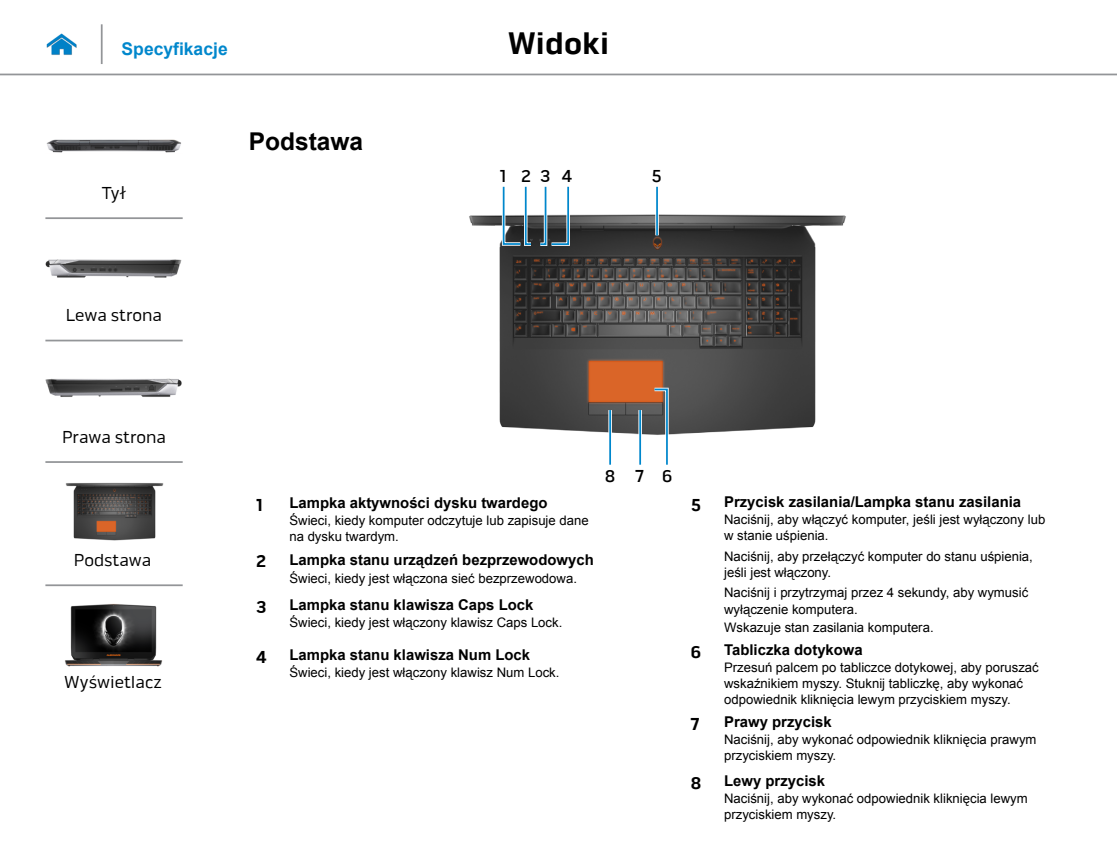
<style>
.page{position:relative;width:1117px;height:844px;background:#fff}
.page>*{position:absolute;margin:0;border:0;box-sizing:border-box;transform-origin:0 0}
.t1{font:700 31.5px "Pill Alt 600 mg";letter-spacing:.01em;color:#000}
.Head2{font:700 24.5px "Arial";color:#000}
.t2{font:17.5px "Pill Alt 600 mg";color:#000}
.t3{font:700 17.5px "Arial";color:#0087cc}
.Callout_Head{font:700 17.5px "Pill Alt 600 mg";color:#000}
.Callout-L{font:500 17.5px "Pill Alt 600 mg";color:#000}
.Callout_Head-2{font:700 14.88px "Arial";color:#000}
.Callout_Head-3{font:13.12px/15.8px "Arial";color:#000}
</style>
<div class="page">
<hr style="left:0;top:74px;width:1116px;height:1px;background:#939598">
<img style="left:46px;top:33px;width:31px;height:22px">
<img style="left:469px;top:214px;width:377px;height:223px">
<hr style="left:655px;top:187px;width:3px;height:48px;background:#fff">
<hr style="left:656px;top:187px;width:1px;height:48px;background:#0087cc">
<hr style="left:608px;top:410px;width:3px;height:54px;background:#fff">
<hr style="left:609px;top:410px;width:2px;height:54px;background:#0087cc">
<hr style="left:638px;top:410px;width:3px;height:54px;background:#fff">
<hr style="left:639px;top:410px;width:2px;height:54px;background:#0087cc">
<svg style="left:500px;top:186px;width:71px;height:62px"></svg>
<svg style="left:651px;top:386px;width:19px;height:79px"></svg>
<hr style="left:101px;top:24px;width:2px;height:40px;background:#939598">
<img style="left:46px;top:139px;width:135px;height:14px">
<img style="left:45px;top:259px;width:137px;height:19px">
<img style="left:45px;top:378px;width:137px;height:19px">
<img style="left:65px;top:482px;width:98px;height:58px">
<img style="left:65px;top:603px;width:98px;height:63px">
<hr style="left:45px;top:217px;width:138px;height:2px;background:#939598">
<hr style="left:45px;top:339px;width:138px;height:2px;background:#939598">
<hr style="left:45px;top:461px;width:138px;height:2px;background:#939598">
<hr style="left:45px;top:584px;width:138px;height:2px;background:#939598">
<h3 class="t3" style="left:122px;top:37px;width:108px">Specyfikacje</h3>
<h1 class="t1" style="left:507px;top:25px;width:103px">Widoki</h1>
<h3 class="t2" style="left:102px;top:182px;width:26px">Tył</h3>
<h3 class="t2" style="left:66px;top:305px;width:98px">Lewa strona</h3>
<p class="Head2" style="left:249px;top:125px;width:116px">Podstawa</p>
<p class="Callout-L" style="left:499px;top:165px;width:8px">1</p>
<p class="Callout-L" style="left:521px;top:165px;width:11px">2</p>
<p class="Callout-L" style="left:540px;top:165px;width:12px">3</p>
<p class="Callout-L" style="left:561px;top:165px;width:12px">4</p>
<p class="Callout-L" style="left:651px;top:165px;width:12px">5</p>
<h3 class="t2" style="left:62px;top:427px;width:105px">Prawa strona</h3>
<h3 class="t2" style="left:74px;top:549px;width:79px">Podstawa</h3>
<h3 class="t2" style="left:64px;top:672px;width:99px">Wyświetlacz</h3>
<p class="Callout_Head" style="left:256px;top:494px;width:8px">1</p>
<p class="Callout_Head-2" style="left:289px;top:492px;width:259px">Lampka aktywności dysku twardego</p>
<p class="Callout_Head-3" style="left:289px;top:512px;width:301px">Świeci, kiedy komputer odczytuje lub zapisuje dane na dysku twardym.</p>
<p class="Callout_Head" style="left:256px;top:550px;width:11px">2</p>
<p class="Callout_Head-2" style="left:289px;top:550px;width:306px">Lampka stanu urządzeń bezprzewodowych</p>
<p class="Callout_Head-3" style="left:289px;top:570px;width:289px">Świeci, kiedy jest włączona sieć bezprzewodowa.</p>
<p class="Callout_Head" style="left:256px;top:596px;width:12px">3</p>
<p class="Callout_Head-2" style="left:289px;top:594px;width:245px">Lampka stanu klawisza Caps Lock</p>
<p class="Callout_Head-3" style="left:289px;top:614px;width:274px">Świeci, kiedy jest włączony klawisz Caps Lock.</p>
<p class="Callout_Head" style="left:256px;top:646px;width:12px">4</p>
<p class="Callout_Head-2" style="left:289px;top:644px;width:242px">Lampka stanu klawisza Num Lock</p>
<p class="Callout_Head-3" style="left:289px;top:664px;width:271px">Świeci, kiedy jest włączony klawisz Num Lock.</p>
<p class="Callout-L" style="left:604px;top:465px;width:12px">8</p>
<p class="Callout-L" style="left:635px;top:465px;width:10px">7</p>
<p class="Callout-L" style="left:662px;top:465px;width:12px">6</p>
<p class="Callout_Head" style="left:690px;top:494px;width:12px">5</p>
<p class="Callout_Head-2" style="left:724px;top:492px;width:298px">Przycisk zasilania/Lampka stanu zasilania</p>
<p class="Callout_Head-3" style="left:724px;top:512px;width:322px">Naciśnij, aby włączyć komputer, jeśli jest wyłączony lub w stanie uśpienia.</p>
<p class="Callout_Head-3" style="left:724px;top:548px;width:310px">Naciśnij, aby przełączyć komputer do stanu uśpienia, jeśli jest włączony.</p>
<p class="Callout_Head-3" style="left:724px;top:584px;width:305px;line-height:17.2px">Naciśnij i przytrzymaj przez 4 sekundy, aby wymusić wyłączenie komputera.</p>
<p class="Callout_Head-3" style="left:724px;top:619px;width:211px">Wskazuje stan zasilania komputera.</p>
<p class="Callout_Head" style="left:690px;top:641px;width:12px">6</p>
<p class="Callout_Head-2" style="left:724px;top:639px;width:140px">Tabliczka dotykowa</p>
<p class="Callout_Head-3" style="left:724px;top:659px;width:316px">Przesuń palcem po tabliczce dotykowej, aby poruszać wskaźnikiem myszy. Stuknij tabliczkę, aby wykonać odpowiednik kliknięcia lewym przyciskiem myszy.</p>
<p class="Callout_Head" style="left:690px;top:713px;width:10px">7</p>
<p class="Callout_Head-2" style="left:724px;top:711px;width:109px">Prawy przycisk</p>
<p class="Callout_Head-3" style="left:724px;top:731px;width:314px">Naciśnij, aby wykonać odpowiednik kliknięcia prawym przyciskiem myszy.</p>
<p class="Callout_Head" style="left:690px;top:772px;width:12px">8</p>
<p class="Callout_Head-2" style="left:724px;top:770px;width:102px">Lewy przycisk</p>
<p class="Callout_Head-3" style="left:724px;top:790px;width:305px">Naciśnij, aby wykonać odpowiednik kliknięcia lewym przyciskiem myszy.</p>
</div>
